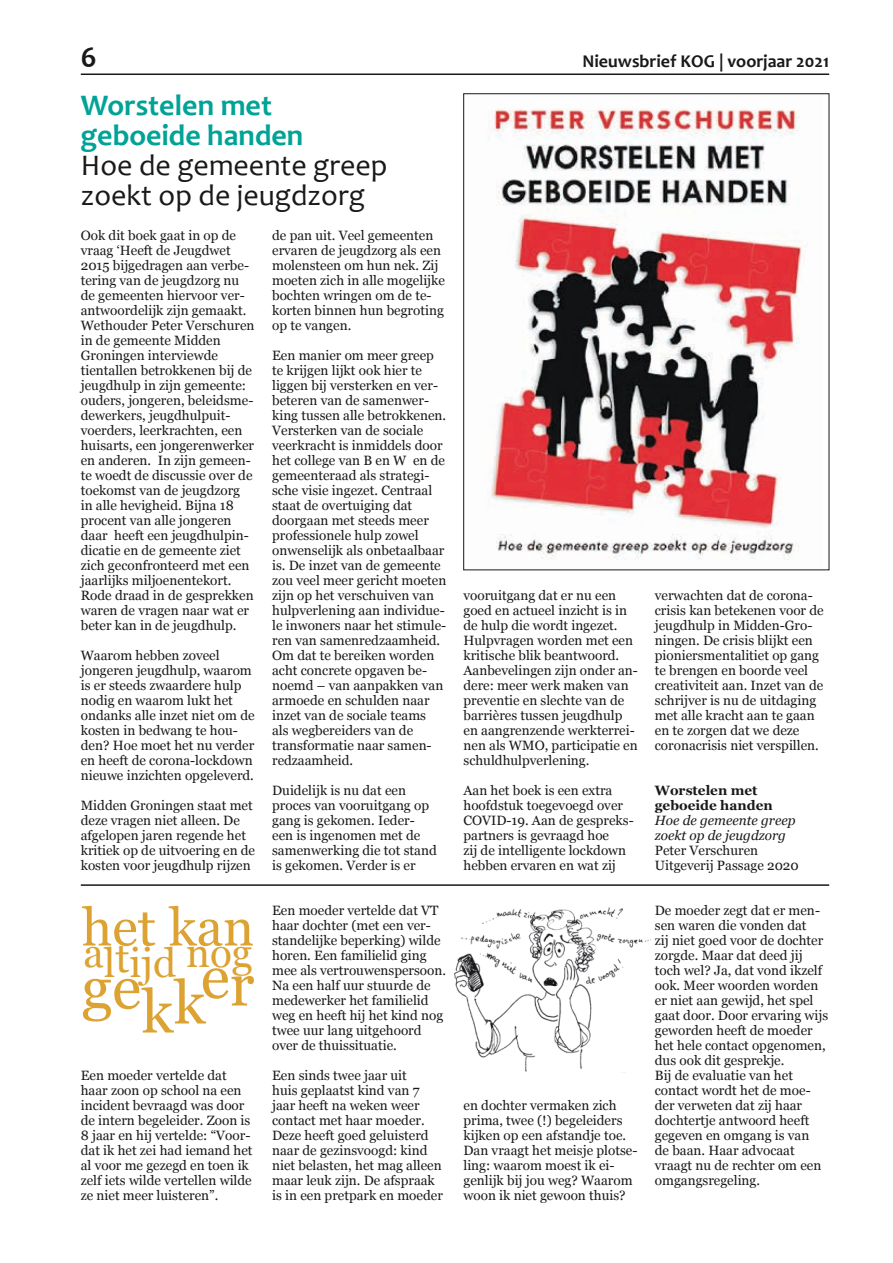
<style>
.page{position:relative;width:893px;height:1263px;background:#fff}
.page>*{position:absolute;margin:0;border:0;box-sizing:border-box;transform-origin:0 0}
.t1{font:60px "Georgia";color:#dca232}
.t2{font:52.5px "Georgia";color:#dca232}
.t3{font:40.5px "Georgia";color:#dca232}
.t4{font:30px/30px "Candara";color:#19181a}
.t5{font:700 30px/30px "Candara";color:#00a396}
.t6{font:700 30px "Candara";color:#19181a}
.t7{font:700 18px "Candara";color:#19181a}
.t8{font:13.5px/15px "Georgia";color:#19181a}
.t9{font:italic 13.5px/15px "Georgia";color:#19181a}
.t10{font:700 13.5px/15px "Georgia";color:#19181a}
</style>
<div class="page">
<hr style="left:81px;top:74px;width:748px;height:1px;background:#19181a">
<img style="left:454px;top:907px;width:197px;height:165px">
<hr style="left:81px;top:884px;width:748px;height:2px;background:#19181a">
<img style="left:487px;top:109px;width:315px;height:451px">
<h3 class="t6" style="left:81px;top:38px;width:17px">6</h3>
<h3 class="t7" style="left:582px;top:50px;width:248px">Nieuwsbrief KOG | voorjaar 2021</h3>
<h3 class="t5" style="left:81px;top:90px;width:224px">Worstelen met geboeide handen</h3>
<h3 class="t4" style="left:81px;top:150px;width:308px">Hoe de gemeente greep zoekt op de jeugdzorg</h3>
<p class="t8" style="left:272px;top:227px;width:174px">de pan uit. Veel gemeenten ervaren de jeugdzorg als een molensteen om hun nek. Zij moeten zich in alle mogelijke bochten wringen om de te&shy;korten binnen hun begroting op te vangen.</p>
<p class="t8" style="left:272px;top:347px;width:176px">Een manier om meer greep te krijgen lijkt ook hier te liggen bij versterken en ver&shy;beteren van de samenwer&shy;king tussen alle betrokkenen.<br>Versterken van de sociale veerkracht is inmiddels door het college van B en W en de gemeenteraad als strategi&shy;sche visie ingezet. Centraal staat de overtuiging dat doorgaan met steeds meer professionele hulp zowel onwenselijk als onbetaalbaar is. De inzet van de gemeente zou veel meer gericht moeten zijn op het verschuiven van hulpverlening aan individue&shy;le inwoners naar het stimule&shy;ren van samenredzaamheid.<br>Om dat te bereiken worden acht concrete opgaven be&shy;noemd – van aanpakken van armoede en schulden naar inzet van de sociale teams<br>als wegbereiders van de transformatie naar samen&shy;redzaamheid.</p>
<p class="t8" style="left:272px;top:782px;width:166px">Duidelijk is nu dat een proces van vooruitgang op gang is gekomen. Ieder&shy;een is ingenomen met de samenwerking die tot stand is gekomen. Verder is er</p>
<p class="t8" style="left:81px;top:227px;width:175px">Ook dit boek gaat in op de vraag ‘Heeft de Jeugdwet<br>2015 bijgedragen aan verbe&shy;tering van de jeugdzorg nu de gemeenten hiervoor ver&shy;antwoordelijk zijn gemaakt.<br>Wethouder Peter Verschuren in de gemeente Midden<br>Groningen interviewde tientallen betrokkenen bij de jeugdhulp in zijn gemeente: ouders, jongeren, beleidsme&shy;dewerkers, jeugdhulpuit&shy;voerders, leerkrachten, een huisarts, een jongerenwerker en anderen. In zijn gemeen&shy;te woedt de discussie over de toekomst van de jeugdzorg in alle hevigheid. Bijna 18 procent van alle jongeren daar heeft een jeugdhulpin&shy;dicatie en de gemeente ziet zich geconfronteerd met een jaarlijks miljoenentekort.<br>Rode draad in de gesprekken waren de vragen naar wat er beter kan in de jeugdhulp.</p>
<p class="t8" style="left:81px;top:647px;width:175px">Waarom hebben zoveel jongeren jeugdhulp, waarom is er steeds zwaardere hulp nodig en waarom lukt het ondanks alle inzet niet om de kosten in bedwang te hou&shy;den? Hoe moet het nu verder en heeft de corona-lockdown nieuwe inzichten opgeleverd.</p>
<p class="t8" style="left:81px;top:797px;width:176px">Midden Groningen staat met deze vragen niet alleen. De afgelopen jaren regende het kritiek op de uitvoering en de kosten voor jeugdhulp rijzen</p>
<h2 class="t2" style="left:82px;top:889px;width:174px">het kan</h2>
<h3 class="t3" style="left:83px;top:929px;width:171px">altijd nog</h3>
<h1 class="t1" style="left:82px;top:944px;width:174px">gekker</h1>
<p class="t8" style="left:81px;top:1067px;width:173px">Een moeder vertelde dat haar zoon op school na een incident bevraagd was door de intern begeleider. Zoon is<br>8 jaar en hij vertelde: “Voor&shy;dat ik het zei had iemand het al voor me gezegd en toen ik zelf iets wilde vertellen wilde ze niet meer luisteren”.</p>
<p class="t8" style="left:272px;top:902px;width:175px">Een moeder vertelde dat VT haar dochter (met een ver&shy;standelijke beperking) wilde horen. Een familielid ging mee als vertrouwenspersoon.<br>Na een half uur stuurde de medewerker het familielid weg en heeft hij het kind nog twee uur lang uitgehoord over de thuissituatie.</p>
<p class="t8" style="left:272px;top:1067px;width:172px">Een sinds twee jaar uit<br>huis geplaatst kind van 7 jaar heeft na weken weer contact met haar moeder.<br>Deze heeft goed geluisterd naar de gezinsvoogd: kind niet belasten, het mag alleen maar leuk zijn. De afspraak is in een pretpark en moeder</p>
<p class="t8" style="left:463px;top:587px;width:176px">vooruitgang dat er nu een goed en actueel inzicht is in de hulp die wordt ingezet.<br>Hulpvragen worden met een kritische blik beantwoord.<br>Aanbevelingen zijn onder an&shy;dere: meer werk maken van preventie en slechte van de barrières tussen jeugdhulp en aangrenzende werkterrei&shy;nen als WMO, participatie en schuldhulpverlening.</p>
<p class="t8" style="left:463px;top:782px;width:172px">Aan het boek is een extra hoofdstuk toegevoegd over<br>COVID-19. Aan de gespreks&shy;partners is gevraagd hoe<br>zij de intelligente lockdown hebben ervaren en wat zij</p>
<p class="t8" style="left:463px;top:1097px;width:175px">en dochter vermaken zich prima, twee (!) begeleiders kijken op een afstandje toe.<br>Dan vraagt het meisje plotse&shy;ling: waarom moest ik ei&shy;genlijk bij jou weg? Waarom woon ik niet gewoon thuis?</p>
<p class="t8" style="left:655px;top:587px;width:170px">verwachten dat de corona&shy;crisis kan betekenen voor de jeugdhulp in Midden-Gro&shy;ningen. De crisis blijkt een pioniersmentalitiet op gang te brengen en boorde veel creativiteit aan. Inzet van de schrijver is nu de uitdaging met alle kracht aan te gaan en te zorgen dat we deze coronacrisis niet verspillen.</p>
<p class="t10" style="left:655px;top:782px;width:119px">Worstelen met geboeide handen</p>
<p class="t9" style="left:655px;top:812px;width:142px">Hoe de gemeente greep zoekt op de jeugdzorg</p>
<p class="t8" style="left:655px;top:842px;width:145px">Peter Verschuren<br>Uitgeverij Passage 2020</p>
<p class="t8" style="left:655px;top:902px;width:175px">De moeder zegt dat er men&shy;sen waren die vonden dat<br>zij niet goed voor de dochter zorgde. Maar dat deed jij toch wel? Ja, dat vond ikzelf ook. Meer woorden worden er niet aan gewijd, het spel gaat door. Door ervaring wijs geworden heeft de moeder het hele contact opgenomen, dus ook dit gesprekje.<br>Bij de evaluatie van het contact wordt het de moe&shy;der verweten dat zij haar dochtertje antwoord heeft gegeven en omgang is van<br>de baan. Haar advocaat vraagt nu de rechter om een omgangsregeling.</p>
</div>
